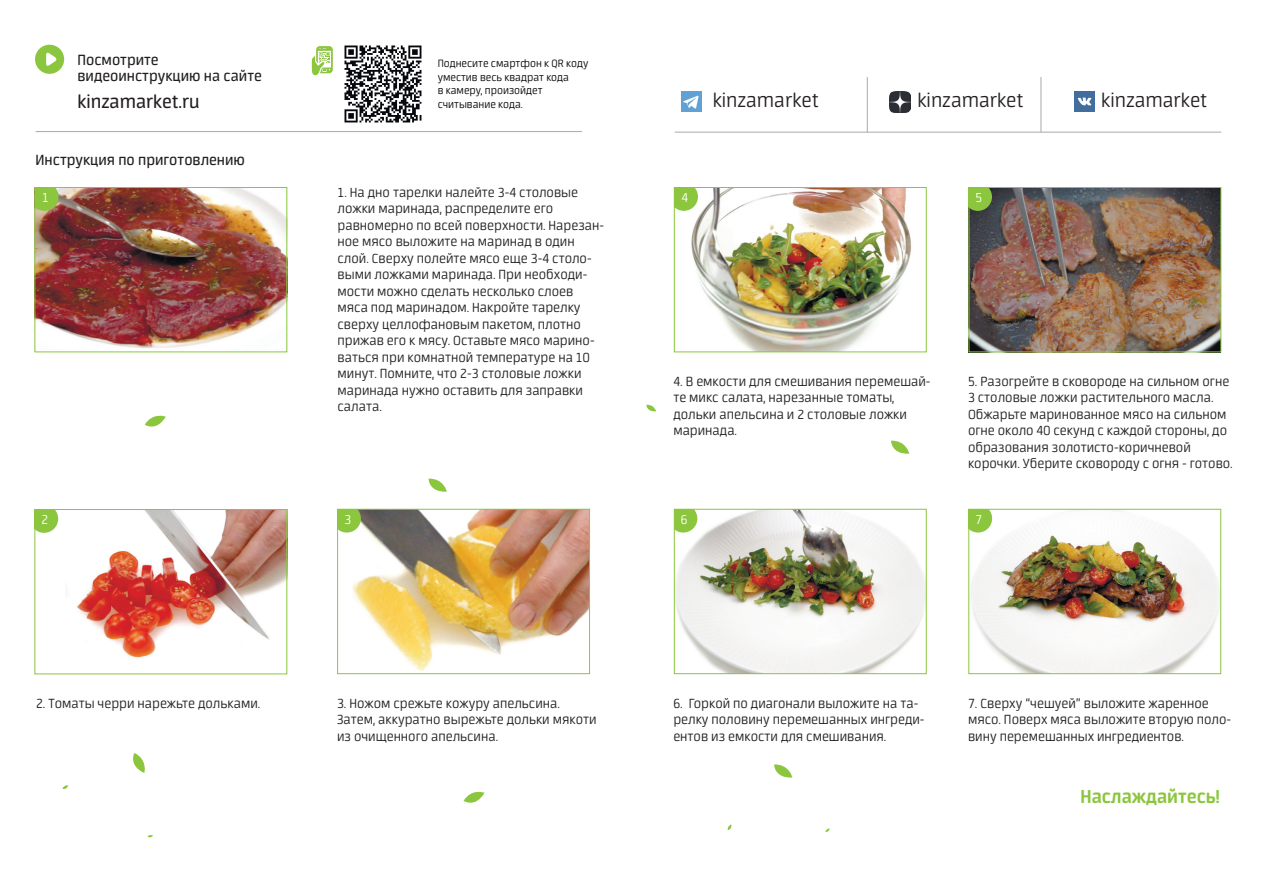
<style>
.page{position:relative;width:1263px;height:893px;background:#fff}
.page>*{position:absolute;margin:0;border:0;box-sizing:border-box;transform-origin:0 0}
.t1{font:300 22.2px "Neuron";color:#231f20}
.t2{font:700 21px "Neuron";color:#8bc63e}
.t3{font:20.85px "Neuron";color:#231f20}
.t4{font:16.65px/16.6px "Neuron";color:#231f20}
.t5{font:300 15px/16.5px "Neuron";color:#231f20}
.t6{font:300 14.7px "Neuron";color:#fff}
.t7{font:300 12px/13.5px "Neuron";color:#040503}
</style>
<div class="page">
<img style="left:344px;top:45px;width:78px;height:78px">
<img style="left:971px;top:511px;width:248px;height:161px">
<img style="left:676px;top:511px;width:249px;height:161px">
<img style="left:970px;top:189px;width:249px;height:161px">
<img style="left:691px;top:189px;width:221px;height:161px">
<img style="left:352px;top:511px;width:236px;height:160px">
<img style="left:77px;top:511px;width:208px;height:147px">
<img style="left:36px;top:189px;width:249px;height:159px">
<img style="left:681px;top:91px;width:21px;height:21px">
<img style="left:890px;top:92px;width:20px;height:20px">
<svg style="left:646px;top:404px;width:10px;height:8px"></svg>
<svg style="left:145px;top:415px;width:21px;height:12px"></svg>
<svg style="left:428px;top:478px;width:19px;height:14px"></svg>
<hr style="left:36px;top:131px;width:546px;height:1px;background:#a8a9ad">
<svg style="left:312px;top:46px;width:21px;height:30px"></svg>
<div style="left:35px;top:45px;width:29px;height:29px;background:#8bc63e;border-radius:50%"></div>
<svg style="left:46px;top:52px;width:11px;height:14px"></svg>
<svg style="left:36px;top:189px;width:23px;height:22px"></svg>
<svg style="left:36px;top:511px;width:22px;height:22px"></svg>
<svg style="left:339px;top:511px;width:22px;height:22px"></svg>
<svg style="left:676px;top:511px;width:21px;height:22px"></svg>
<svg style="left:970px;top:511px;width:22px;height:22px"></svg>
<svg style="left:774px;top:764px;width:18px;height:14px"></svg>
<svg style="left:825px;top:828px;width:5px;height:4px"></svg>
<svg style="left:727px;top:824px;width:5px;height:6px"></svg>
<svg style="left:676px;top:189px;width:22px;height:22px"></svg>
<svg style="left:970px;top:189px;width:22px;height:22px"></svg>
<svg style="left:464px;top:791px;width:20px;height:12px"></svg>
<svg style="left:133px;top:753px;width:12px;height:20px"></svg>
<svg style="left:148px;top:835px;width:5px;height:3px"></svg>
<svg style="left:62px;top:785px;width:6px;height:4px"></svg>
<div style="left:1074px;top:91px;width:21px;height:21px;background:#426e9e"></div>
<svg style="left:1078px;top:98px;width:13px;height:7px"></svg>
<hr style="left:867px;top:77px;width:1px;height:55px;background:#a8a9ad">
<hr style="left:1041px;top:77px;width:1px;height:55px;background:#a8a9ad">
<hr style="left:675px;top:132px;width:546px;height:1px;background:#a8a9ad">
<div style="left:34px;top:187px;width:253px;height:165px;border:1px solid #8bc63e"></div>
<div style="left:34px;top:509px;width:253px;height:165px;border:1px solid #8bc63e"></div>
<div style="left:337px;top:509px;width:253px;height:165px;border:1px solid #8bc63e"></div>
<div style="left:674px;top:187px;width:253px;height:165px;border:1px solid #8bc63e"></div>
<div style="left:968px;top:187px;width:253px;height:165px;border:1px solid #8bc63e"></div>
<div style="left:674px;top:509px;width:253px;height:165px;border:1px solid #8bc63e"></div>
<div style="left:968px;top:509px;width:253px;height:165px;border:1px solid #8bc63e"></div>
<svg style="left:891px;top:440px;width:18px;height:14px"></svg>
<p class="t4" style="left:78px;top:51px;width:186px">Посмотрите видеоинструкцию на сайте</p>
<h3 class="t3" style="left:78px;top:91px;width:124px">kinzamarket.ru</h3>
<p class="t4" style="left:36px;top:151px;width:211px">Инструкция по приготовлению</p>
<p class="t6" style="left:42px;top:190px;width:8px">1</p>
<p class="t7" style="left:438px;top:57px;width:152px">Поднесите смартфон к QR коду уместив весь квадрат кода<br>в камеру, произойдет считывание кода.</p>
<p class="t5" style="left:338px;top:184px;width:268px">1. На дно тарелки налейте 3-4 столовые ложки маринада, распределите его равномерно по всей поверхности. Нарезан&shy;ное мясо выложите на маринад в один слой. Сверху полейте мясо еще 3-4 столо&shy;выми ложками маринада. При необходи&shy;мости можно сделать несколько слоев мяса под маринадом. Накройте тарелку сверху целлофановым пакетом, плотно прижав его к мясу. Оставьте мясо марино&shy;ваться при комнатной температуре на 10 минут. Помните, что 2-3 столовые ложки маринада нужно оставить для заправки салата.</p>
<p class="t6" style="left:42px;top:512px;width:8px">2</p>
<p class="t6" style="left:344px;top:512px;width:8px">3</p>
<p class="t5" style="left:36px;top:695px;width:226px">2. Томаты черри нарежьте дольками.</p>
<p class="t5" style="left:337px;top:695px;width:261px">3. Ножом срежьте кожуру апельсина.<br>Затем, аккуратно вырежьте дольки мякоти из очищенного апельсина.</p>
<h1 class="t1" style="left:713px;top:89px;width:107px">kinzamarket</h1>
<h1 class="t1" style="left:917px;top:89px;width:107px">kinzamarket</h1>
<h1 class="t1" style="left:1101px;top:89px;width:107px">kinzamarket</h1>
<p class="t6" style="left:681px;top:190px;width:8px">4</p>
<p class="t6" style="left:975px;top:190px;width:8px">5</p>
<p class="t5" style="left:673px;top:373px;width:259px">4. В емкости для смешивания перемешай&shy;те микс салата, нарезанные томаты, дольки апельсина и 2 столовые ложки маринада.</p>
<p class="t5" style="left:968px;top:373px;width:266px">5. Разогрейте в сковороде на сильном огне 3 столовые ложки растительного масла.<br>Обжарьте маринованное мясо на сильном огне около 40 секунд с каждой стороны, до образования золотисто-коричневой корочки. Уберите сковороду с огня - готово.</p>
<p class="t6" style="left:681px;top:512px;width:8px">6</p>
<p class="t6" style="left:975px;top:512px;width:8px">7</p>
<p class="t5" style="left:673px;top:695px;width:253px">6. Горкой по диагонали выложите на та&shy;релку половину перемешанных ингреди&shy;ентов из емкости для смешивания.</p>
<p class="t5" style="left:968px;top:695px;width:265px">7. Сверху “чешуей” выложите жаренное мясо. Поверх мяса выложите вторую поло&shy;вину перемешанных ингредиентов.</p>
<h2 class="t2" style="left:1080px;top:784px;width:141px">Наслаждайтесь!</h2>
</div>
